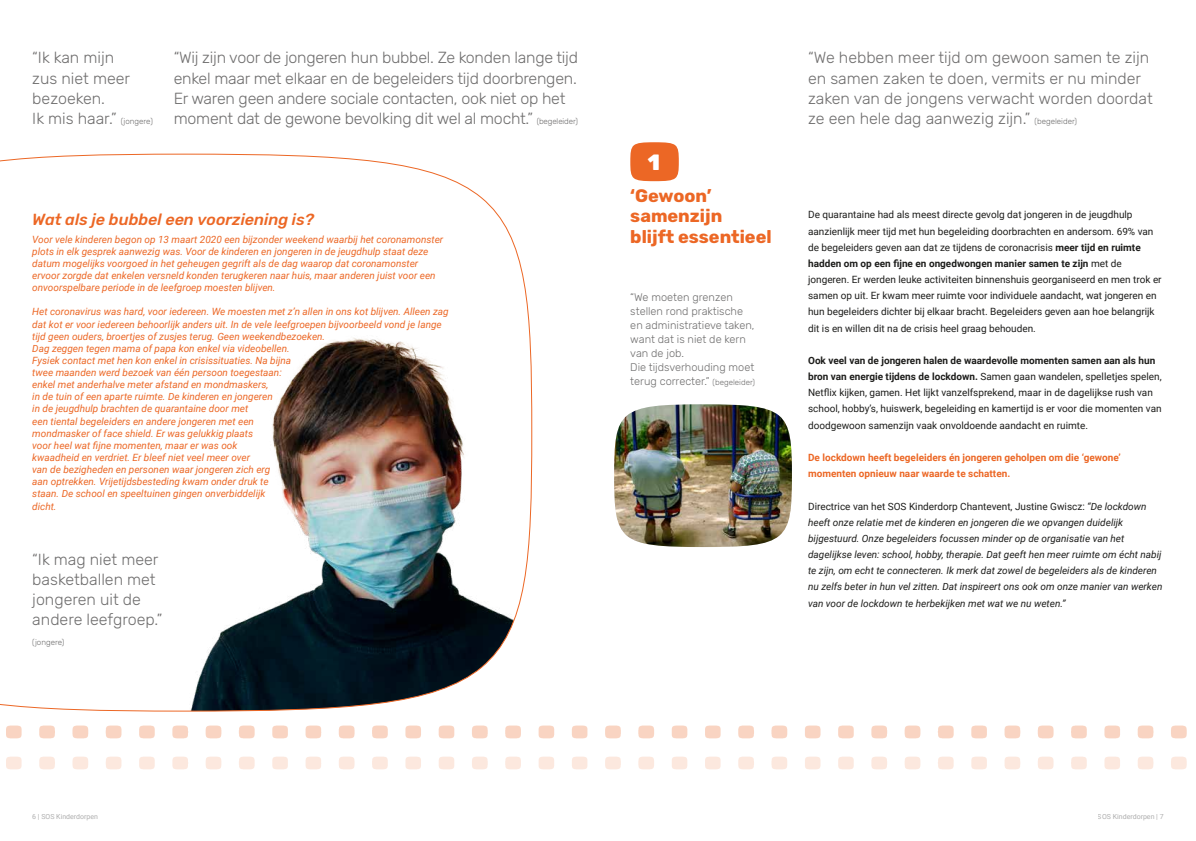
<style>
.page{position:relative;width:1196px;height:841px;background:#fff}
.page>*{position:absolute;margin:0;border:0;box-sizing:border-box;transform-origin:0 0}
.t1{font:900 22px "Rubik";color:#fff}
.t2{font:700 18px/20.2px "Rubik";color:#ec6725}
.t3{font:300 16px/20px "Rubik";letter-spacing:-.01em;color:#706f6f}
.t4{font:italic 500 16px "Rubik";color:#ec6725}
.t5{font:300 11px/14px "Rubik";color:#706f6f}
.t6{font:italic 10px/12.1px "Roboto";color:#ec6725}
.t7{font:10px/16.2px "Roboto";color:#1d1d1b}
.t8{font:italic 10px/16.2px "Roboto";color:#1d1d1b}
.t9{font:700 10px/16.2px "Roboto";color:#ec6725}
.t10{font:300 8px "Rubik";color:#706f6f}
.t11{font:7px "Roboto";color:#aeaeae}
.s1{font-size:8px}
.s2{font-weight:700}
.s3{font-style:normal}
</style>
<div class="page">
<img style="left:614px;top:404px;width:178px;height:143px">
<svg style="left:0;top:153px;width:533px;height:558px"></svg>
<img style="left:7px;top:756px;width:1180px;height:14px">
<img style="left:7px;top:725px;width:1180px;height:14px">
<svg style="left:630px;top:142px;width:49px;height:39px;background:#ed7337"></svg>
<h3 class="t3" style="left:32px;top:48px;width:122px">“Ik kan mijn<br>zus niet meer bezoeken.<br>Ik mis haar.” <span class="s1">(jongere)</span></h3>
<h3 class="t3" style="left:174px;top:48px;width:406px">“Wij zijn voor de jongeren hun bubbel. Ze konden lange tijd enkel maar met elkaar en de begeleiders tijd doorbrengen.<br>Er waren geen andere sociale contacten, ook niet op het moment dat de gewone bevolking dit wel al mocht.” <span class="s1">(begeleider)</span></h3>
<h3 class="t4" style="left:32px;top:210px;width:283px">Wat als je bubbel een voorziening is?</h3>
<p class="t6" style="left:32px;top:232px;width:412px">Voor vele kinderen begon op 13 maart 2020 een bijzonder weekend waarbij het coronamonster plots in elk gesprek aanwezig was. Voor de kinderen en jongeren in de jeugdhulp staat deze datum mogelijks voorgoed in het geheugen gegrift als de dag waarop dat coronamonster ervoor zorgde dat enkelen versneld konden terugkeren naar huis, maar anderen juist voor een onvoorspelbare periode in de leefgroep moesten blijven.</p>
<p class="t6" style="left:32px;top:305px;width:418px">Het coronavirus was hard, voor iedereen. We moesten met z’n allen in ons kot blijven. Alleen zag dat kot er voor iedereen behoorlijk anders uit. In de vele leefgroepen bijvoorbeeld vond je lange tijd geen ouders, broertjes of zusjes terug. Geen weekendbezoeken.<br>Dag zeggen tegen mama of papa kon enkel via videobellen.<br>Fysiek contact met hen kon enkel in crisissituaties. Na bijna<br>twee maanden werd bezoek van één persoon toegestaan:<br>enkel met anderhalve meter afstand en mondmaskers,<br>in de tuin of een aparte ruimte. De kinderen en jongeren<br>in de jeugdhulp brachten de quarantaine door met<br>een tiental begeleiders en andere jongeren met een<br>mondmasker of face shield. Er was gelukkig plaats<br>voor heel wat fijne momenten, maar er was ook<br>kwaadheid en verdriet. Er bleef niet veel meer over<br>van de bezigheden en personen waar jongeren zich erg<br>aan optrekken. Vrijetijdsbesteding kwam onder druk te<br>staan. De school en speeltuinen gingen onverbiddelijk<br>dicht.</p>
<h3 class="t3" style="left:32px;top:549px;width:131px">“Ik mag niet meer basketballen met jongeren uit de andere leefgroep.”</h3>
<p class="t10" style="left:32px;top:637px;width:34px">(jongere)</p>
<h1 class="t1" style="left:648px;top:149px;width:14px">1</h1>
<h2 class="t2" style="left:630px;top:186px;width:143px">‘Gewoon’ samenzijn<br>blijft essentieel</h2>
<p class="t5" style="left:630px;top:290px;width:126px">“We moeten grenzen stellen rond praktische en administratieve taken, want dat is niet de kern van de job.<br>Die tijdsverhouding moet terug correcter.” <span class="s1">(begeleider)</span></p>
<h3 class="t3" style="left:808px;top:48px;width:346px">“We hebben meer tijd om gewoon samen te zijn en samen zaken te doen, vermits er nu minder zaken van de jongens verwacht worden doordat ze een hele dag aanwezig zijn.” <span class="s1">(begeleider)</span></h3>
<p class="t7" style="left:808px;top:206px;width:355px">De quarantaine had als meest directe gevolg dat jongeren in de jeugdhulp aanzienlijk meer tijd met hun begeleiding doorbrachten en andersom. 69% van de begeleiders geven aan dat ze tijdens de coronacrisis <span class="s2">meer tijd en ruimte hadden om op een fijne en ongedwongen manier samen te zijn</span> met de jongeren. Er werden leuke activiteiten binnenshuis georganiseerd en men trok er samen op uit. Er kwam meer ruimte voor individuele aandacht, wat jongeren en hun begeleiders dichter bij elkaar bracht. Begeleiders geven aan hoe belangrijk dit is en willen dit na de crisis heel graag behouden.</p>
<p class="t7" style="left:808px;top:352px;width:355px"><span class="s2">Ook veel van de jongeren halen de waardevolle momenten samen aan als hun bron van energie tijdens de lockdown.</span> Samen gaan wandelen, spelletjes spelen, Netflix kijken, gamen. Het lijkt vanzelfsprekend, maar in de dagelijkse rush van school, hobby’s, huiswerk, begeleiding en kamertijd is er voor die momenten van doodgewoon samenzijn vaak onvoldoende aandacht en ruimte.</p>
<p class="t9" style="left:808px;top:449px;width:314px">De lockdown heeft begeleiders én jongeren geholpen om die ‘gewone’ momenten opnieuw naar waarde te schatten.</p>
<p class="t8" style="left:808px;top:497px;width:356px"><span class="s3">Directrice van het SOS Kinderdorp Chantevent, Justine Gwiscz:</span> “De lockdown heeft onze relatie met de kinderen en jongeren die we opvangen duidelijk bijgestuurd. Onze begeleiders focussen minder op de organisatie van het dagelijkse leven: school, hobby, therapie. Dat geeft hen meer ruimte om écht nabij te zijn, om echt te connecteren. Ik merk dat zowel de begeleiders als de kinderen nu zelfs beter in hun vel zitten. Dat inspireert ons ook om onze manier van werken van voor de lockdown te herbekijken met wat we nu weten.”</p>
<p class="t11" style="left:32px;top:811px;width:67px">6 | SOS Kinderdorpen</p>
<p class="t11" style="left:1098px;top:811px;width:67px">SOS Kinderdorpen | 7</p>
</div>
